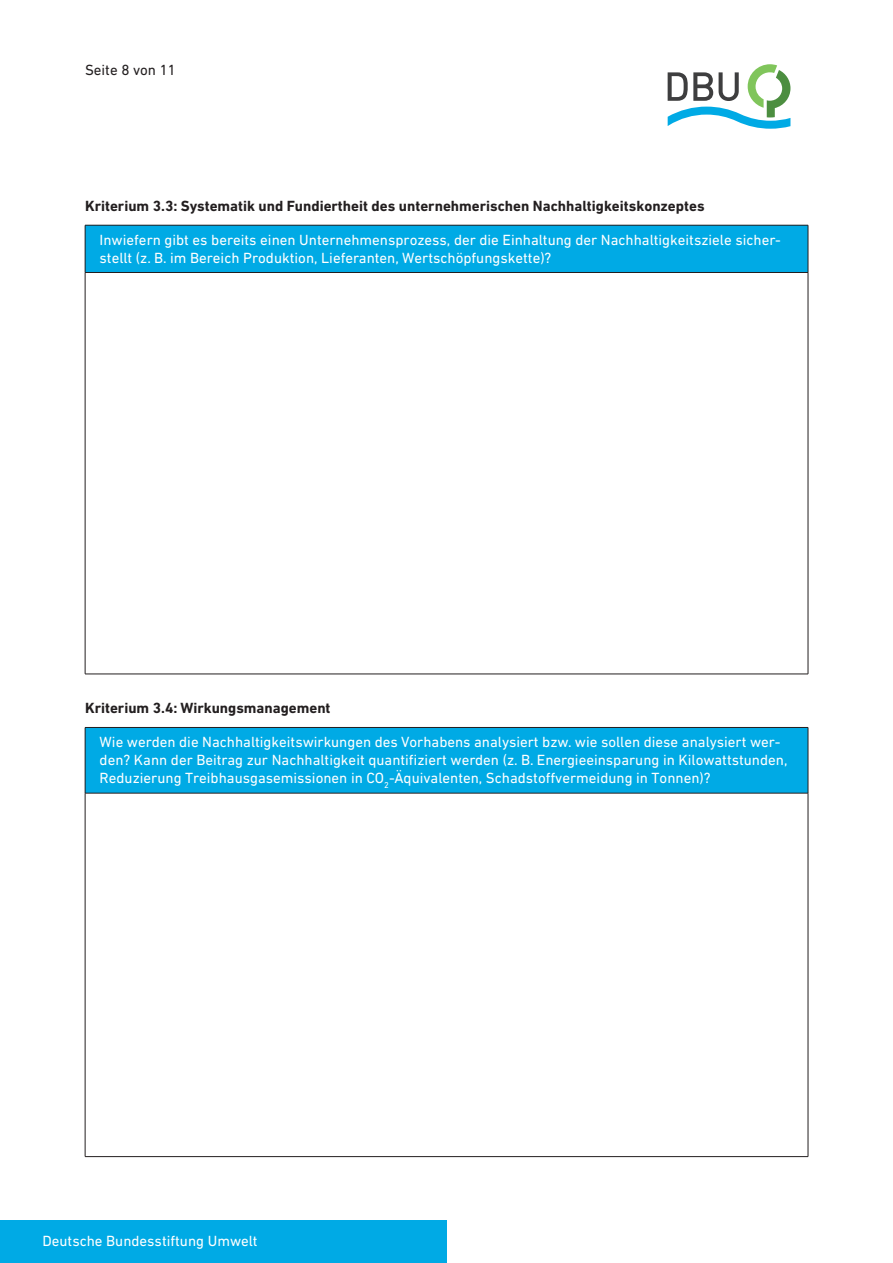
<style>
.page{position:relative;width:893px;height:1263px;background:#fff}
.page>*{position:absolute;margin:0;border:0;box-sizing:border-box;transform-origin:0 0}
.Kriterium_Tabelle_Fr{font:15px/18px "DIN Next W1 G";color:#fff}
.Kriterium{font:700 15px "DIN Next W1 G";color:#231f20}
.t1{font:15px "DIN Next W1 G";color:#231f20}
</style>
<div class="page">
<div style="left:0;top:1220px;width:446px;height:43px;background:#00aae5"></div>
<svg style="left:668px;top:64px;width:122px;height:65px"></svg>
<div style="left:85px;top:225px;width:723px;height:47px;background:#00aae5"></div>
<hr style="left:85px;top:225px;width:723px;height:1px;background:#231f20">
<hr style="left:85px;top:225px;width:1px;height:47px;background:#231f20">
<hr style="left:808px;top:225px;width:1px;height:47px;background:#231f20">
<hr style="left:85px;top:272px;width:723px;height:1px;background:#231f20">
<hr style="left:85px;top:273px;width:1px;height:401px;background:#231f20">
<hr style="left:808px;top:273px;width:1px;height:401px;background:#231f20">
<hr style="left:85px;top:674px;width:723px;height:1px;background:#231f20">
<div style="left:85px;top:727px;width:723px;height:66px;background:#00aae5"></div>
<hr style="left:85px;top:727px;width:723px;height:1px;background:#231f20">
<hr style="left:85px;top:727px;width:1px;height:66px;background:#231f20">
<hr style="left:808px;top:727px;width:1px;height:66px;background:#231f20">
<hr style="left:85px;top:793px;width:723px;height:1px;background:#231f20">
<hr style="left:85px;top:793px;width:1px;height:363px;background:#231f20">
<hr style="left:808px;top:793px;width:1px;height:363px;background:#231f20">
<hr style="left:85px;top:1156px;width:723px;height:1px;background:#231f20">
<p class="t1" style="left:85px;top:61px;width:92px">Seite 8 von 11</p>
<p class="Kriterium" style="left:85px;top:197px;width:621px">Kriterium 3.3: Systematik und Fundiertheit des unternehmerischen Nachhaltigkeitskonzeptes</p>
<p class="Kriterium_Tabelle_Fr" style="left:100px;top:231px;width:683px">Inwiefern gibt es bereits einen Unternehmensprozess, der die Einhaltung der Nachhaltigkeitsziele sicher&shy;stellt (z. B. im Bereich Produktion, Lieferanten, Wertschöpfungskette)?</p>
<p class="Kriterium" style="left:85px;top:699px;width:247px">Kriterium 3.4: Wirkungsmanagement</p>
<p class="Kriterium_Tabelle_Fr" style="left:100px;top:733px;width:689px">Wie werden die Nachhaltigkeitswirkungen des Vorhabens analysiert bzw. wie sollen diese analysiert wer&shy;den? Kann der Beitrag zur Nachhaltigkeit quantifiziert werden (z. B. Energieeinsparung in Kilowattstunden,<br>Reduzierung Treibhausgasemissionen in CO<sub>2</sub>-Äquivalenten, Schadstoffvermeidung in Tonnen)?</p>
<p class="Kriterium_Tabelle_Fr" style="left:43px;top:1231px;width:217px">Deutsche Bundesstiftung Umwelt</p>
</div>
